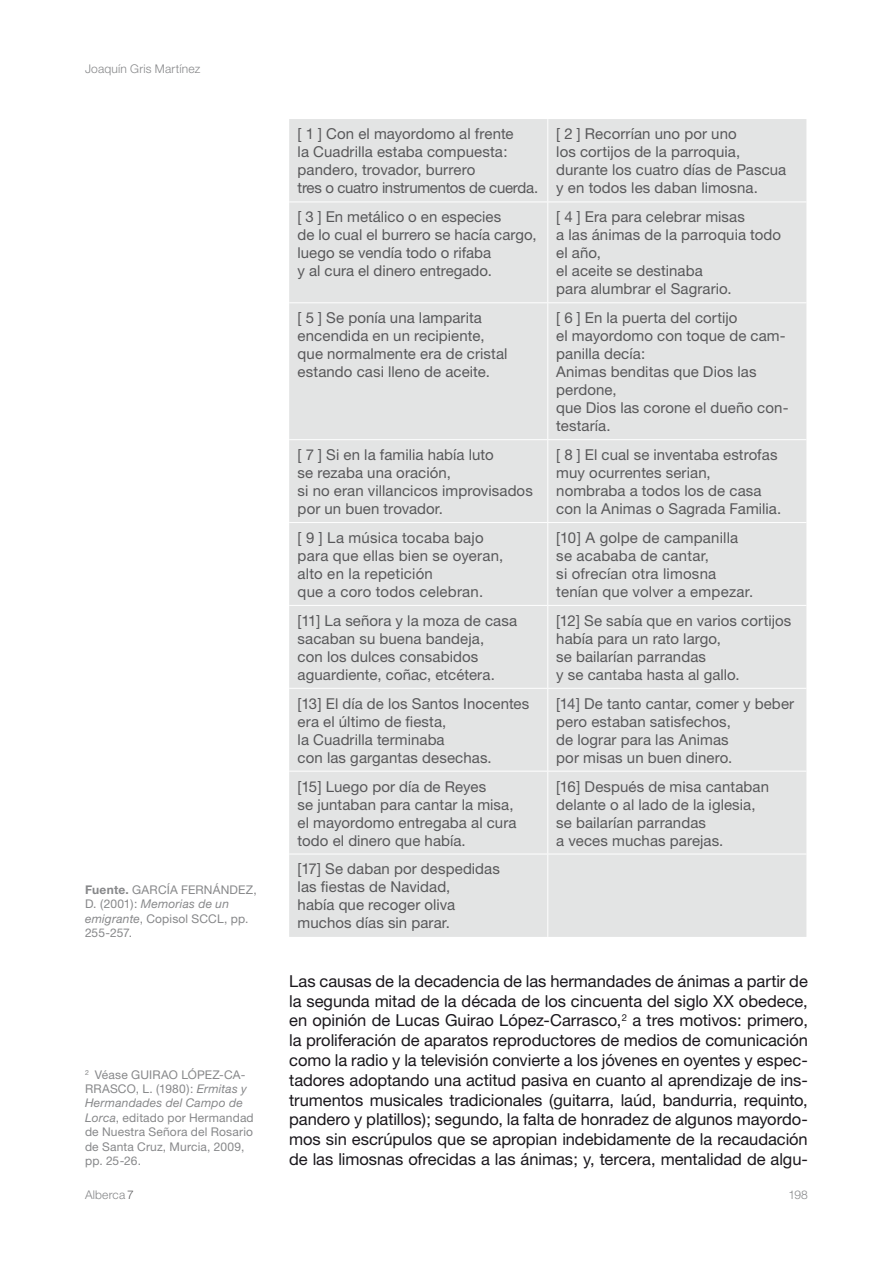
<style>
.page{position:relative;width:893px;height:1263px;background:#fff}
.page>*{position:absolute;margin:0;border:0;box-sizing:border-box;transform-origin:0 0}
.t1{font:16.5px/19.8px "Helvetica Neue";letter-spacing:-.005em;color:#1a171c;text-align:justify}
.t2{font:15px/18px "Helvetica Neue";letter-spacing:.005em;color:#58585a}
.t3{font:12px/14.4px "Helvetica Neue";letter-spacing:.015em;color:#87888a}
.t4{font:300 12px "Helvetica Neue";letter-spacing:.015em;color:#87888a}
.s1{font-weight:700}
.s2{font-style:italic}
.s3{color:#58585a}
</style>
<div class="page">
<div style="left:289px;top:119px;width:517px;height:818px;background:#e3e4e4"></div>
<hr style="left:547px;top:119px;width:1px;height:83px;background:#fff">
<hr style="left:289px;top:202px;width:259px;height:1px;background:#fff">
<hr style="left:548px;top:202px;width:258px;height:1px;background:#fff">
<hr style="left:547px;top:202px;width:1px;height:100px;background:#fff">
<hr style="left:289px;top:302px;width:259px;height:1px;background:#fff">
<hr style="left:548px;top:302px;width:258px;height:1px;background:#fff">
<hr style="left:547px;top:303px;width:1px;height:136px;background:#fff">
<hr style="left:289px;top:439px;width:259px;height:1px;background:#fff">
<hr style="left:548px;top:439px;width:258px;height:1px;background:#fff">
<hr style="left:547px;top:440px;width:1px;height:82px;background:#fff">
<hr style="left:289px;top:522px;width:259px;height:1px;background:#fff">
<hr style="left:548px;top:522px;width:258px;height:1px;background:#fff">
<hr style="left:547px;top:523px;width:1px;height:82px;background:#fff">
<hr style="left:289px;top:605px;width:259px;height:1px;background:#fff">
<hr style="left:548px;top:605px;width:258px;height:1px;background:#fff">
<hr style="left:547px;top:606px;width:1px;height:82px;background:#fff">
<hr style="left:289px;top:688px;width:259px;height:1px;background:#fff">
<hr style="left:548px;top:688px;width:258px;height:1px;background:#fff">
<hr style="left:547px;top:689px;width:1px;height:82px;background:#fff">
<hr style="left:289px;top:771px;width:259px;height:1px;background:#fff">
<hr style="left:548px;top:771px;width:258px;height:1px;background:#fff">
<hr style="left:547px;top:771px;width:1px;height:83px;background:#fff">
<hr style="left:289px;top:854px;width:259px;height:1px;background:#fff">
<hr style="left:548px;top:854px;width:258px;height:1px;background:#fff">
<hr style="left:547px;top:854px;width:1px;height:83px;background:#fff">
<p class="t4" style="left:85px;top:62px;width:117px">Joaquín Gris Martínez</p>
<p class="t3" style="left:85px;top:882px;width:173px"><span class="s1">Fuente.</span> GARCÍA FERNÁNDEZ,<br>D. (2001): <span class="s2">Memorias de un emigrante</span>, Copisol SCCL, pp.<br>255-257.</p>
<p class="t3" style="left:85px;top:1067px;width:170px"><sup>2</sup> Véase GUIRAO LÓPEZ-CA-<br>RRASCO, L. (1980): <span class="s2">Ermitas y<br>Hermandades del Campo de<br>Lorca</span>, editado por Hermandad de Nuestra Señora del Rosario de Santa Cruz, Murcia, 2009, pp. 25-26.</p>
<p class="t2" style="left:298px;top:125px;width:242px">[ 1 ] Con el mayordomo al frente<br>la Cuadrilla estaba compuesta: pandero, trovador, burrero<br>tres o cuatro instrumentos de cuerda.</p>
<p class="t2" style="left:556px;top:125px;width:232px">[ 2 ] Recorrían uno por uno<br>los cortijos de la parroquia, durante los cuatro días de Pascua y en todos les daban limosna.</p>
<p class="t2" style="left:298px;top:208px;width:240px">[ 3 ] En metálico o en especies<br>de lo cual el burrero se hacía cargo, luego se vendía todo o rifaba<br>y al cura el dinero entregado.</p>
<p class="t2" style="left:556px;top:208px;width:226px">[ 4 ] Era para celebrar misas<br>a las ánimas de la parroquia todo el año,<br>el aceite se destinaba<br>para alumbrar el Sagrario.</p>
<p class="t2" style="left:298px;top:309px;width:211px">[ 5 ] Se ponía una lamparita encendida en un recipiente, que normalmente era de cristal estando casi lleno de aceite.</p>
<p class="t2" style="left:556px;top:309px;width:234px">[ 6 ] En la puerta del cortijo<br>el mayordomo con toque de cam&shy;panilla decía:<br>Animas benditas que Dios las perdone,<br>que Dios las corone el dueño con&shy;testaría.</p>
<p class="t2" style="left:298px;top:445px;width:237px">[ 7 ] Si en la familia había luto<br>se rezaba una oración,<br>si no eran villancicos improvisados por un buen trovador.</p>
<p class="t2" style="left:556px;top:445px;width:227px">[ 8 ] El cual se inventaba estrofas muy ocurrentes serian, nombraba a todos los de casa con la Animas o Sagrada Familia.</p>
<p class="t2" style="left:298px;top:528px;width:207px">[ 9 ] La música tocaba bajo para que ellas bien se oyeran, alto en la repetición<br>que a coro todos celebran.</p>
<p class="t2" style="left:556px;top:528px;width:198px">[10] A golpe de campanilla se acababa de cantar,<br>si ofrecían otra limosna tenían que volver a empezar.</p>
<p class="t2" style="left:298px;top:611px;width:221px">[11] La señora y la moza de casa sacaban su buena bandeja,<br>con los dulces consabidos aguardiente, coñac, etcétera.</p>
<p class="t2" style="left:556px;top:611px;width:237px">[12] Se sabía que en varios cortijos había para un rato largo,<br>se bailarían parrandas<br>y se cantaba hasta al gallo.</p>
<p class="t2" style="left:298px;top:694px;width:233px">[13] El día de los Santos Inocentes era el último de fiesta,<br>la Cuadrilla terminaba<br>con las gargantas desechas.</p>
<p class="t2" style="left:556px;top:694px;width:239px">[14] De tanto cantar, comer y beber pero estaban satisfechos,<br>de lograr para las Animas<br>por misas un buen dinero.</p>
<p class="t2" style="left:298px;top:777px;width:220px">[15] Luego por día de Reyes<br>se juntaban para cantar la misa, el mayordomo entregaba al cura todo el dinero que había.</p>
<p class="t2" style="left:556px;top:777px;width:214px">[16] Después de misa cantaban delante o al lado de la iglesia, se bailarían parrandas<br>a veces muchas parejas.</p>
<p class="t2" style="left:298px;top:860px;width:204px">[17] Se daban por despedidas las fiestas de Navidad,<br>había que recoger oliva muchos días sin parar.</p>
<p class="t1" style="left:289px;top:971px;width:520px">Las causas de la decadencia de las hermandades de ánimas a partir de la segunda mitad de la década de los cincuenta del siglo XX obedece, en opinión de Lucas Guirao López-Carrasco,<sup>2</sup> a tres motivos: primero, la proliferación de aparatos reproductores de medios de comunicación como la radio y la televisión convierte a los jóvenes en oyentes y espec&shy;tadores adoptando una actitud pasiva en cuanto al aprendizaje de ins&shy;trumentos musicales tradicionales (guitarra, laúd, bandurria, requinto, pandero y platillos); segundo, la falta de honradez de algunos mayordo&shy;mos sin escrúpulos que se apropian indebidamente de la recaudación de las limosnas ofrecidas a las ánimas; y, tercera, mentalidad de algu-</p>
<p class="t4" style="left:85px;top:1187px;width:50px">Alberca <span class="s3">7</span></p>
<p class="t4" style="left:788px;top:1187px;width:21px">198</p>
</div>
